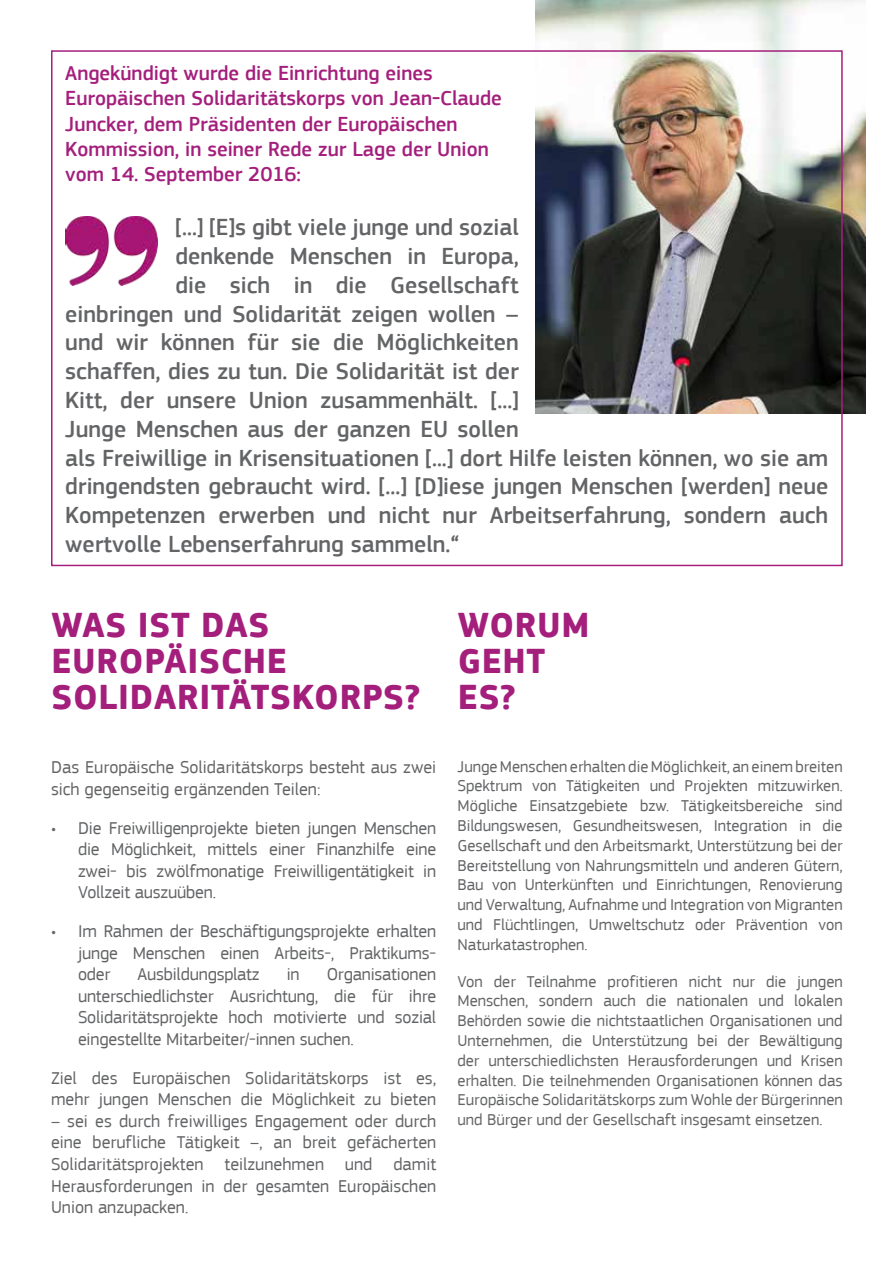
<style>
.page{position:relative;width:893px;height:1263px;background:#fff}
.page>*{position:absolute;margin:0;border:0;box-sizing:border-box;transform-origin:0 0}
.Header-purple-24{font:700 36px/36px "EC Square Sans Pro";letter-spacing:.02em;color:#a41f7c}
.t1{font:500 24px "EC Square Sans Pro";color:#636466}
.Paragraph-14-purple{font:500 21px/25.2px "EC Square Sans Pro";color:#a41f7c}
.text{font:18px/21.6px "EC Square Sans Pro";color:#636466;text-align:justify}
.text-2{font:16.5px/19.8px "EC Square Sans Pro";color:#636466;text-align:justify}
</style>
<div class="page">
<img style="left:66px;top:217px;width:92px;height:68px">
<img style="left:536px;top:0;width:329px;height:414px">
<p class="Paragraph-14-purple" style="left:65px;top:61px;width:438px">Angekündigt wurde die Einrichtung eines Europäischen Solidaritätskorps von Jean-Claude Juncker, dem Präsidenten der Europäischen Kommission, in seiner Rede zur Lage der Union vom 14. September 2016:</p>
<p class="t1" style="left:176px;top:213px;width:345px">[...] [E]s gibt viele junge und sozial</p>
<p class="t1" style="left:176px;top:242px;width:345px">denkende Menschen in Europa,</p>
<p class="t1" style="left:176px;top:271px;width:345px">die sich in die Gesellschaft</p>
<p class="t1" style="left:65px;top:300px;width:455px">einbringen und Solidarität zeigen wollen –</p>
<p class="t1" style="left:65px;top:328px;width:455px">und wir können für sie die Möglichkeiten</p>
<p class="t1" style="left:65px;top:357px;width:455px">schaffen, dies zu tun. Die Solidarität ist der</p>
<p class="t1" style="left:65px;top:386px;width:455px">Kitt, der unsere Union zusammenhält. [...]</p>
<p class="t1" style="left:65px;top:415px;width:455px">Junge Menschen aus der ganzen EU sollen</p>
<p class="t1" style="left:65px;top:444px;width:765px">als Freiwillige in Krisensituationen [...] dort Hilfe leisten können, wo sie am</p>
<p class="t1" style="left:65px;top:472px;width:765px">dringendsten gebraucht wird. [...] [D]iese jungen Menschen [werden] neue</p>
<p class="t1" style="left:65px;top:501px;width:765px">Kompetenzen erwerben und nicht nur Arbeitserfahrung, sondern auch</p>
<p class="t1" style="left:65px;top:530px;width:396px">wertvolle Lebenserfahrung sammeln.“</p>
<p class="Header-purple-24" style="left:51px;top:608px;width:371px">WAS IST DAS<br>EUROPÄISCHE<br>SOLIDARITÄTSKORPS?</p>
<p class="text" style="left:51px;top:757px;width:387px">Das Europäische Solidaritätskorps besteht aus zwei sich gegenseitig ergänzenden Teilen:</p>
<p class="text" style="left:78px;top:817px;width:360px;text-indent:-27px">• Die Freiwilligenprojekte bieten jungen Menschen die Möglichkeit, mittels einer Finanzhilfe eine zwei- bis zwölfmonatige Freiwilligentätigkeit in Vollzeit auszuüben.</p>
<p class="text" style="left:78px;top:920px;width:360px;text-indent:-27px">• Im Rahmen der Beschäftigungsprojekte erhalten junge Menschen einen Arbeits-, Praktikums&shy;oder</p>
<p class="text" style="left:137px;top:963px;width:124px">Ausbildungsplatz</p>
<p class="text" style="left:287px;top:963px;width:14px">in</p>
<p class="text" style="left:78px;top:963px;width:360px;text-indent:249px">Organisationen unterschiedlichster Ausrichtung, die für ihre Solidaritätsprojekte hoch motivierte und sozial eingestellte Mitarbeiter/-innen suchen.</p>
<p class="text" style="left:51px;top:1067px;width:387px">Ziel des Europäischen Solidaritätskorps ist es, mehr jungen Menschen die Möglichkeit zu bieten</p>
<p class="text" style="left:51px;top:1110px;width:387px">– sei es durch freiwilliges Engagement oder durch eine berufliche Tätigkeit –, an breit gefächerten Solidaritätsprojekten teilzunehmen und damit Herausforderungen in der gesamten Europäischen Union anzupacken.</p>
<p class="Header-purple-24" style="left:458px;top:608px;width:133px">WORUM<br>GEHT<br>ES?</p>
<p class="text-2" style="left:457px;top:756px;width:387px">Junge Menschen erhalten die Möglichkeit, an einem breiten Spektrum von Tätigkeiten und Projekten mitzuwirken.<br>Mögliche Einsatzgebiete bzw. Tätigkeitsbereiche sind Bildungswesen, Gesundheitswesen, Integration in die Gesellschaft und den Arbeitsmarkt, Unterstützung bei der Bereitstellung von Nahrungsmitteln und anderen Gütern, Bau von Unterkünften und Einrichtungen, Renovierung und Verwaltung, Aufnahme und Integration von Migranten und Flüchtlingen, Umweltschutz oder Prävention von Naturkatastrophen.</p>
<p class="text-2" style="left:457px;top:971px;width:387px">Von der Teilnahme profitieren nicht nur die jungen Menschen, sondern auch die nationalen und lokalen Behörden sowie die nichtstaatlichen Organisationen und Unternehmen, die Unterstützung bei der Bewältigung der unterschiedlichsten Herausforderungen und Krisen erhalten. Die teilnehmenden Organisationen können das Europäische Solidaritätskorps zum Wohle der Bürgerinnen und Bürger und der Gesellschaft insgesamt einsetzen.</p>
</div>
